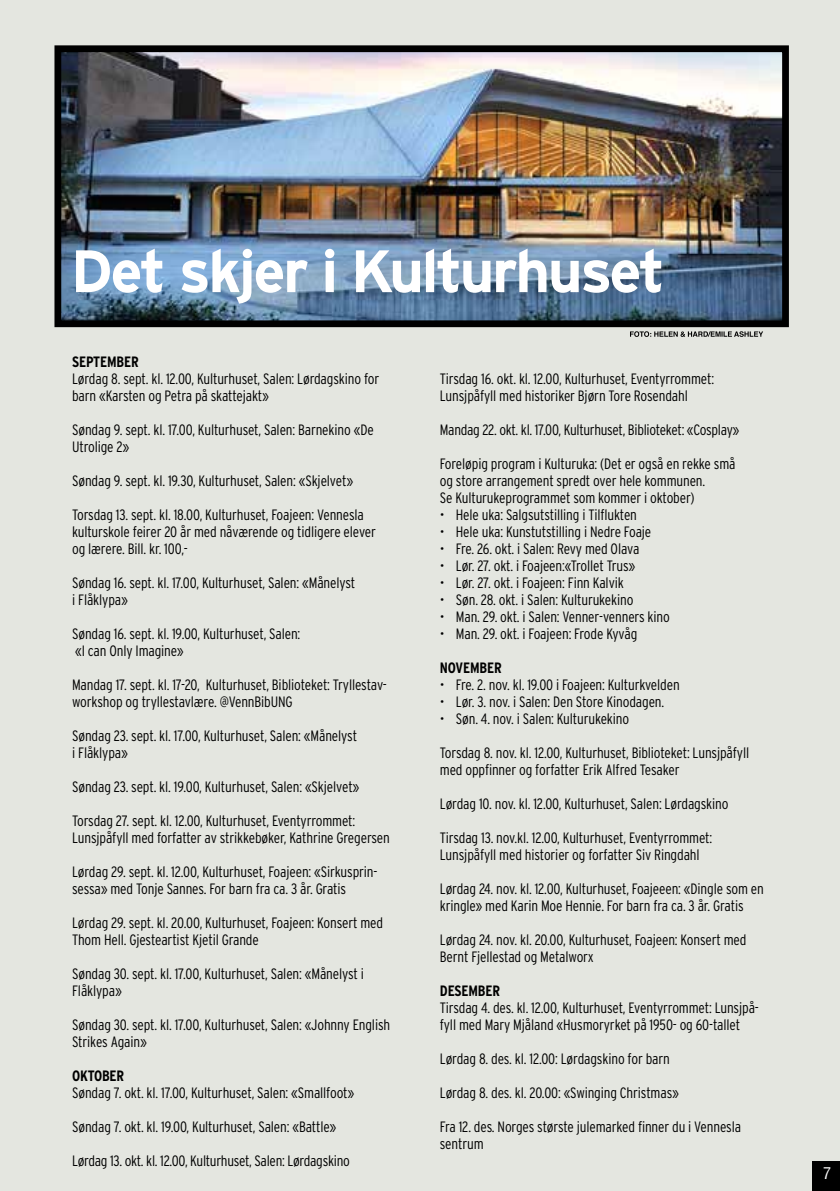
<style>
.page{position:relative;width:840px;height:1191px;background:#fff}
.page>*{position:absolute;margin:0;border:0;box-sizing:border-box;transform-origin:0 0}
.t1{font:700 59.6px "Interstate";letter-spacing:-.04em;color:#fff}
.t2{font:condensed 16px "Helvetica";color:#fff}
.t3{font:300 condensed 15px/17px "Interstate";letter-spacing:-.01em;color:#000}
.t4{font:700 condensed 15px "Interstate";letter-spacing:-.01em;color:#000}
</style>
<div class="page">
<div style="left:0;top:0;width:839px;height:1191px;background:#e4e6e0"></div>
<div style="left:811px;top:1161px;width:28px;height:30px;background:#000"></div>
<img style="left:62px;top:53px;width:718px;height:266px">
<div style="left:54px;top:45px;width:734px;height:282px;border:7px solid #000"></div>
<svg style="left:630px;top:331px;width:132px;height:6px"></svg>
<h1 class="t1" style="left:71px;top:238px;width:595px">Det skjer i Kulturhuset</h1>
<p class="t4" style="left:72px;top:353px;width:68px">SEPTEMBER</p>
<p class="t3" style="left:72px;top:370px;width:308px">Lørdag 8. sept. kl. 12.00, Kulturhuset, Salen: Lørdagskino for barn «Karsten og Petra på skattejakt»</p>
<p class="t3" style="left:72px;top:421px;width:303px">Søndag 9. sept. kl. 17.00, Kulturhuset, Salen: Barnekino «De<br>Utrolige 2»</p>
<p class="t3" style="left:72px;top:472px;width:282px">Søndag 9. sept. kl. 19.30, Kulturhuset, Salen: «Skjelvet»</p>
<p class="t3" style="left:72px;top:506px;width:305px">Torsdag 13. sept. kl. 18.00, Kulturhuset, Foajeen: Vennesla kulturskole feirer 20 år med nåværende og tidligere elever og lærere. Bill. kr. 100,-</p>
<p class="t3" style="left:72px;top:574px;width:284px">Søndag 16. sept. kl. 17.00, Kulturhuset, Salen: «Månelyst i Flåklypa»</p>
<p class="t3" style="left:72px;top:625px;width:230px">Søndag 16. sept. kl. 19.00, Kulturhuset, Salen: «I can Only Imagine»</p>
<p class="t3" style="left:72px;top:676px;width:316px">Mandag 17. sept. kl. 17-20, Kulturhuset, Biblioteket: Tryllestav&shy;workshop og tryllestavlære. @VennBibUNG</p>
<p class="t3" style="left:72px;top:727px;width:286px">Søndag 23. sept. kl. 17.00, Kulturhuset, Salen: «Månelyst i Flåklypa»</p>
<p class="t3" style="left:72px;top:778px;width:289px">Søndag 23. sept. kl. 19.00, Kulturhuset, Salen: «Skjelvet»</p>
<p class="t3" style="left:72px;top:812px;width:319px">Torsdag 27. sept. kl. 12.00, Kulturhuset, Eventyrrommet:<br>Lunsjpåfyll med forfatter av strikkebøker, Kathrine Gregersen</p>
<p class="t3" style="left:72px;top:863px;width:307px">Lørdag 29. sept. kl. 12.00, Kulturhuset, Foajeen: «Sirkusprin&shy;sessa» med Tonje Sannes. For barn fra ca. 3 år. Gratis</p>
<p class="t3" style="left:72px;top:914px;width:312px">Lørdag 29. sept. kl. 20.00, Kulturhuset, Foajeen: Konsert med<br>Thom Hell. Gjesteartist Kjetil Grande</p>
<p class="t3" style="left:72px;top:965px;width:293px">Søndag 30. sept. kl. 17.00, Kulturhuset, Salen: «Månelyst i<br>Flåklypa»</p>
<p class="t3" style="left:72px;top:1016px;width:319px">Søndag 30. sept. kl. 17.00, Kulturhuset, Salen: «Johnny English<br>Strikes Again»</p>
<p class="t4" style="left:72px;top:1067px;width:54px">OKTOBER</p>
<p class="t3" style="left:72px;top:1084px;width:284px">Søndag 7. okt. kl. 17.00, Kulturhuset, Salen: «Smallfoot»</p>
<p class="t3" style="left:72px;top:1118px;width:265px">Søndag 7. okt. kl. 19.00, Kulturhuset, Salen: «Battle»</p>
<p class="t3" style="left:72px;top:1152px;width:279px">Lørdag 13. okt. kl. 12.00, Kulturhuset, Salen: Lørdagskino</p>
<p class="t3" style="left:439px;top:370px;width:275px">Tirsdag 16. okt. kl. 12.00, Kulturhuset, Eventyrrommet:<br>Lunsjpåfyll med historiker Bjørn Tore Rosendahl</p>
<p class="t3" style="left:439px;top:421px;width:301px">Mandag 22. okt. kl. 17.00, Kulturhuset, Biblioteket: «Cosplay»</p>
<p class="t3" style="left:439px;top:455px;width:297px">Foreløpig program i Kulturuka: (Det er også en rekke små og store arrangement spredt over hele kommunen.<br>Se Kulturukeprogrammet som kommer i oktober)</p>
<p class="t3" style="left:439px;top:506px;width:198px">• Hele uka: Salgsutstilling i Tilflukten</p>
<p class="t3" style="left:439px;top:523px;width:213px">• Hele uka: Kunstutstilling i Nedre Foaje</p>
<p class="t3" style="left:439px;top:540px;width:201px">• Fre. 26. okt. i Salen: Revy med Olava</p>
<p class="t3" style="left:439px;top:557px;width:197px">• Lør. 27. okt. i Foajeen:«Trollet Trus»</p>
<p class="t3" style="left:439px;top:574px;width:185px">• Lør. 27. okt. i Foajeen: Finn Kalvik</p>
<p class="t3" style="left:439px;top:591px;width:195px">• Søn. 28. okt. i Salen: Kulturukekino</p>
<p class="t3" style="left:439px;top:608px;width:231px">• Man. 29. okt. i Salen: Venner-venners kino</p>
<p class="t3" style="left:439px;top:625px;width:199px">• Man. 29. okt. i Foajeen: Frode Kyvåg</p>
<p class="t4" style="left:439px;top:659px;width:63px">NOVEMBER</p>
<p class="t3" style="left:439px;top:676px;width:241px">• Fre. 2. nov. kl. 19.00 i Foajeen: Kulturkvelden</p>
<p class="t3" style="left:439px;top:693px;width:226px">• Lør. 3. nov. i Salen: Den Store Kinodagen.</p>
<p class="t3" style="left:439px;top:710px;width:191px">• Søn. 4. nov. i Salen: Kulturukekino</p>
<p class="t3" style="left:439px;top:744px;width:311px">Torsdag 8. nov. kl. 12.00, Kulturhuset, Biblioteket: Lunsjpåfyll med oppfinner og forfatter Erik Alfred Tesaker</p>
<p class="t3" style="left:439px;top:795px;width:290px">Lørdag 10. nov. kl. 12.00, Kulturhuset, Salen: Lørdagskino</p>
<p class="t3" style="left:439px;top:829px;width:274px">Tirsdag 13. nov.kl. 12.00, Kulturhuset, Eventyrrommet:<br>Lunsjpåfyll med historier og forfatter Siv Ringdahl</p>
<p class="t3" style="left:439px;top:880px;width:325px">Lørdag 24. nov. kl. 12.00, Kulturhuset, Foajeeen: «Dingle som en kringle» med Karin Moe Hennie. For barn fra ca. 3 år. Gratis</p>
<p class="t3" style="left:439px;top:931px;width:308px">Lørdag 24. nov. kl. 20.00, Kulturhuset, Foajeen: Konsert med<br>Bernt Fjellestad og Metalworx</p>
<p class="t4" style="left:439px;top:982px;width:62px">DESEMBER</p>
<p class="t3" style="left:439px;top:999px;width:320px">Tirsdag 4. des. kl. 12.00, Kulturhuset, Eventyrrommet: Lunsjpå&shy;fyll med Mary Mjåland «Husmoryrket på 1950- og 60-tallet</p>
<p class="t3" style="left:439px;top:1050px;width:231px">Lørdag 8. des. kl. 12.00: Lørdagskino for barn</p>
<p class="t3" style="left:439px;top:1084px;width:240px">Lørdag 8. des. kl. 20.00: «Swinging Christmas»</p>
<p class="t3" style="left:439px;top:1118px;width:302px">Fra 12. des. Norges største julemarked finner du i Vennesla sentrum</p>
<p class="t2" style="left:822px;top:1163px;width:9px">7</p>
</div>
